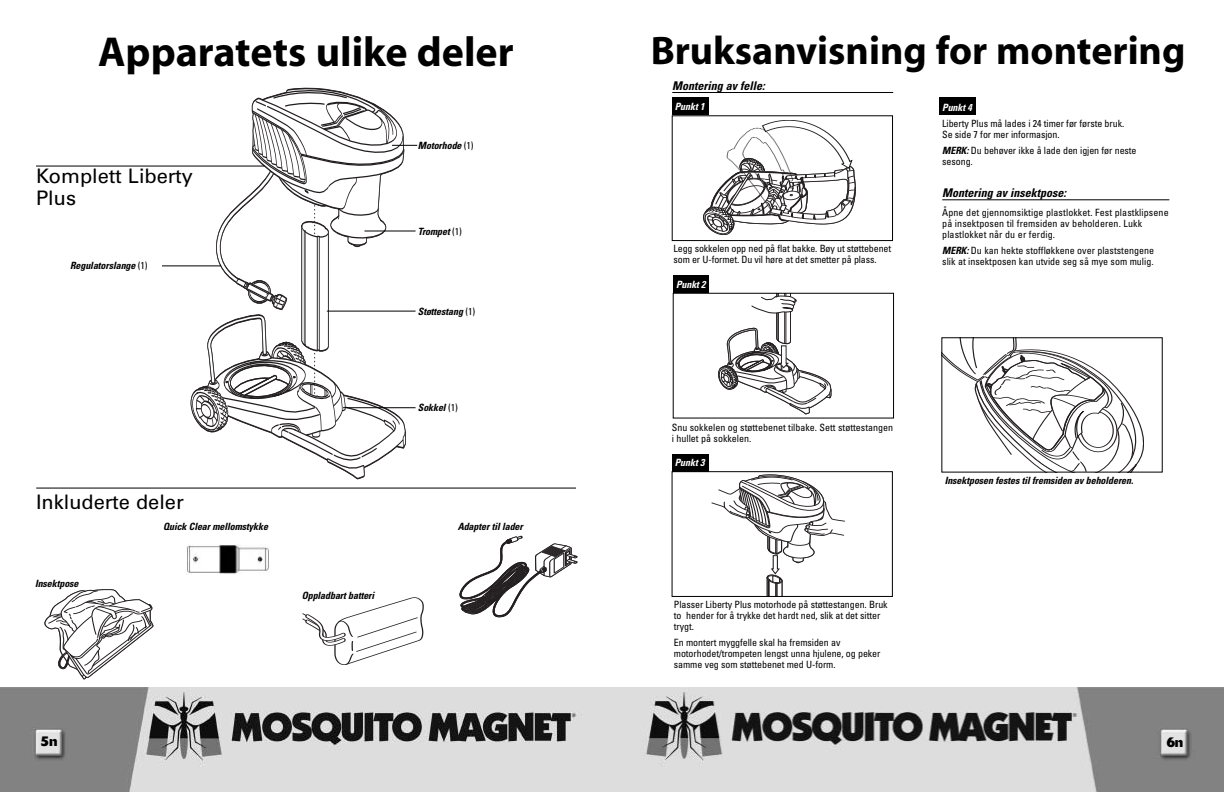
<style>
.page{position:relative;width:1224px;height:792px;background:#fff}
.page>*{position:absolute;margin:0;border:0;box-sizing:border-box;transform-origin:0 0}
.t1{font:700 42px "Myriad";color:#000}
.t2{font:700 40px "Myriad";color:#000}
.t3{font:20px/22px "Univers";color:#000}
.t4{font:700 14px "Delta";color:#000}
.t5{font:italic 700 condensed 12px "Univers";color:#000}
.t6{font:condensed 10px/11px "Univers";letter-spacing:-.01em;color:#000}
.t7{font:italic 700 condensed 10px "Univers";letter-spacing:-.01em;color:#000}
.t8{font:condensed 10px/11px "Univers";letter-spacing:.01em;color:#000}
.t9{font:italic 700 condensed 10px "Univers";letter-spacing:-.01em;color:#fff}
.t10{font:8.6px "Helvetica";color:#231f20}
.s1{font-weight:400;font-style:normal}
.s2{font-weight:700;font-style:italic}
</style>
<div class="page">
<img style="left:0;top:92px;width:1224px;height:700px">
<hr style="left:672px;top:92px;width:221px;height:1px;background:#000">
<svg style="left:944px;top:340px;width:200px;height:130px"></svg>
<svg style="left:703px;top:120px;width:154px;height:115px"></svg>
<div style="left:672px;top:116px;width:221px;height:125px;border:1px solid #000"></div>
<svg style="left:699px;top:473px;width:151px;height:122px"></svg>
<div style="left:672px;top:471px;width:221px;height:126px;border:1px solid #000"></div>
<svg style="left:718px;top:295px;width:113px;height:119px"></svg>
<div style="left:673px;top:293px;width:221px;height:125px;border:1px solid #000"></div>
<hr style="left:162px;top:266px;width:59px;height:1px;background:#000">
<svg style="left:303px;top:597px;width:120px;height:68px"></svg>
<img style="left:185px;top:545px;width:86px;height:29px">
<svg style="left:45px;top:589px;width:108px;height:90px"></svg>
<svg style="left:460px;top:536px;width:117px;height:81px"></svg>
<hr style="left:36px;top:488px;width:540px;height:1px;background:#000">
<hr style="left:36px;top:166px;width:228px;height:1px;background:#000">
<div style="left:672px;top:97px;width:37px;height:18px;background:#000"></div>
<div style="left:673px;top:275px;width:36px;height:18px;background:#000"></div>
<div style="left:672px;top:454px;width:37px;height:18px;background:#000"></div>
<svg style="left:190px;top:87px;width:227px;height:392px"></svg>
<div style="left:939px;top:97px;width:37px;height:18px;background:#000"></div>
<hr style="left:942px;top:200px;width:227px;height:1px;background:#000">
<h1 class="t1" style="left:98px;top:36px;width:417px">Apparatets ulike deler</h1>
<p class="t10" style="left:202px;top:42px;width:74px">add regulator hose</p>
<h3 class="t3" style="left:36px;top:167px;width:158px">Komplett Liberty<br>Plus</h3>
<p class="t7" style="left:70px;top:261px;width:79px">Regulatorslange <span class="s1">(1)</span></p>
<h3 class="t3" style="left:36px;top:492px;width:149px">Inkluderte deler</h3>
<p class="t7" style="left:418px;top:141px;width:57px">Motorhode <span class="s1">(1)</span></p>
<p class="t7" style="left:418px;top:228px;width:46px">Trompet <span class="s1">(1)</span></p>
<p class="t7" style="left:418px;top:308px;width:59px">Støttestang <span class="s1">(1)</span></p>
<p class="t7" style="left:418px;top:404px;width:41px">Sokkel <span class="s1">(1)</span></p>
<p class="t7" style="left:35px;top:580px;width:45px">Insektpose</p>
<h3 class="t4" style="left:41px;top:737px;width:19px">5n</h3>
<p class="t7" style="left:163px;top:523px;width:107px">Quick Clear mellomstykke</p>
<p class="t7" style="left:458px;top:523px;width:67px">Adapter til lader</p>
<p class="t7" style="left:302px;top:592px;width:74px">Oppladbart batteri</p>
<h2 class="t2" style="left:651px;top:36px;width:536px">Bruksanvisning for montering</h2>
<p class="t5" style="left:672px;top:81px;width:94px">Montering av felle:</p>
<p class="t9" style="left:675px;top:103px;width:31px">Punkt 1</p>
<p class="t6" style="left:674px;top:244px;width:219px">Legg sokkelen opp ned på flat bakke. Bøy ut støttebenet som er U-formet. Du vil høre at det smetter på plass.</p>
<p class="t9" style="left:676px;top:281px;width:31px">Punkt 2</p>
<p class="t9" style="left:942px;top:104px;width:31px">Punkt 4</p>
<p class="t6" style="left:942px;top:119px;width:184px">Liberty Plus må lades i 24 timer før første bruk.<br>Se side 7 for mer informasjon.</p>
<p class="t6" style="left:942px;top:146px;width:196px"><span class="s2">MERK:</span> Du behøver ikke å lade den igjen før neste sesong.</p>
<p class="t5" style="left:942px;top:188px;width:125px">Montering av insektpose:</p>
<p class="t8" style="left:942px;top:208px;width:228px">Åpne det gjennomsiktige plastlokket. Fest plastklipsene på insektposen til fremsiden av beholderen. Lukk plastlokket når du er ferdig.</p>
<p class="t6" style="left:942px;top:246px;width:213px"><span class="s2">MERK:</span> Du kan hekte stoffløkkene over plaststengene slik at insektposen kan utvide seg så mye som mulig.</p>
<p class="t6" style="left:672px;top:423px;width:223px">Snu sokkelen og støttebenet tilbake. Sett støttestangen i hullet på sokkelen.</p>
<p class="t9" style="left:675px;top:459px;width:31px">Punkt 3</p>
<p class="t6" style="left:674px;top:600px;width:215px">Plasser Liberty Plus motorhode på støttestangen. Bruk to hender for å trykke det hardt ned, slik at det sitter trygt.</p>
<p class="t6" style="left:674px;top:638px;width:208px">En montert myggfelle skal ha fremsiden av motorhodet/trompeten lengst unna hjulene, og peker samme veg som støttebenet med U-form.</p>
<p class="t7" style="left:945px;top:476px;width:190px">Insektposen festes til fremsiden av beholderen.</p>
<h3 class="t4" style="left:1166px;top:737px;width:19px">6n</h3>
</div>
